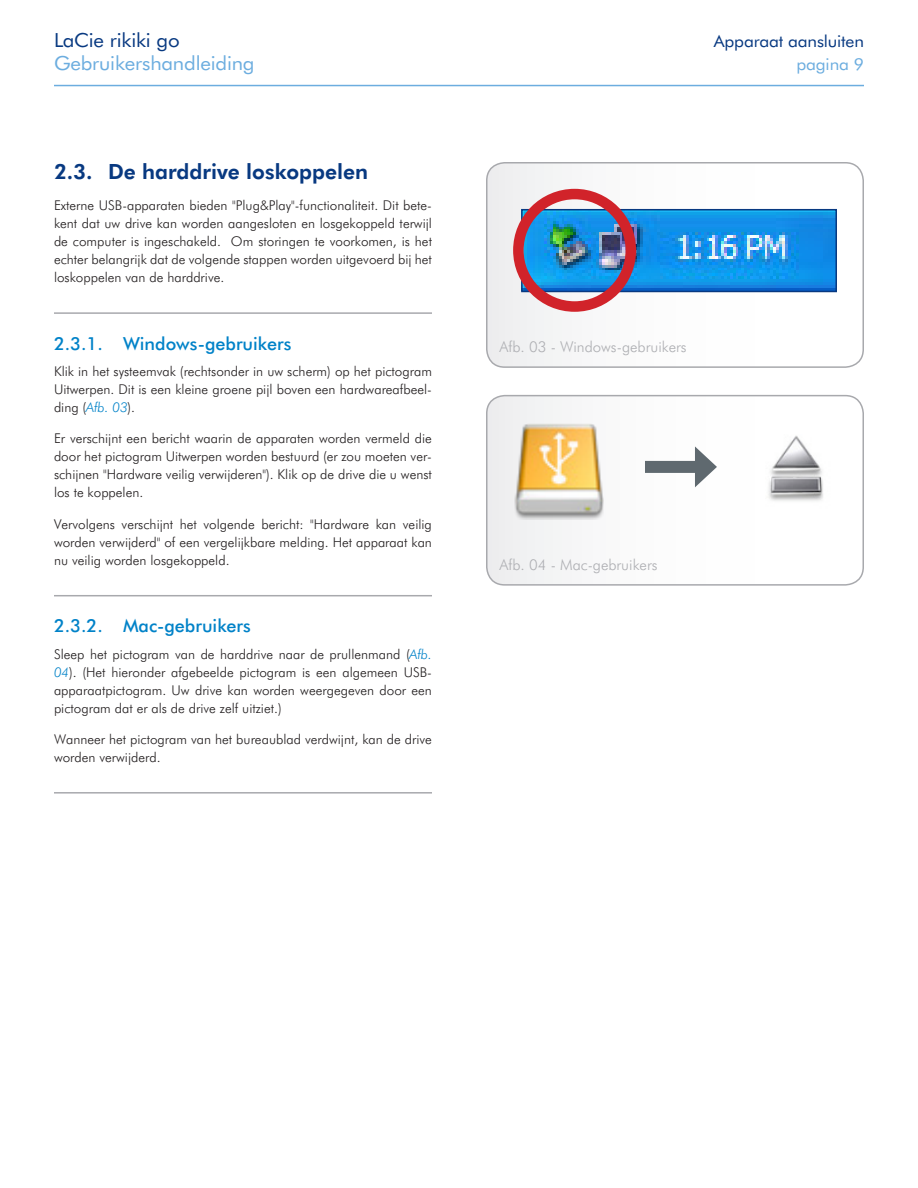
<style>
.page{position:relative;width:918px;height:1188px;background:#fff}
.page>*{position:absolute;margin:0;border:0;box-sizing:border-box;transform-origin:0 0}
._1_1_Heading{font:800 21px "Futura BT";color:#083981}
.t1{font:19.5px "Futura BT";letter-spacing:-.01em;color:#6caddf;scale:1.05 1}
.t2{font:19.5px "Futura BT";letter-spacing:-.01em;color:#083981;scale:1.05 1}
._1_1_1_Heading{font:500 18px "Futura BT";color:#0082c8}
.t3{font:16.5px "Futura BT";letter-spacing:-.01em;color:#083981;scale:1.05 1}
.t4{font:16.5px "Futura BT";letter-spacing:-.01em;color:#6caddf;scale:1.05 1}
.t5{font:300 15px "Futura BT";color:#aeafb3}
.t6{font:300 13.5px/18px "Futura BT";color:#231f20;text-align:justify}
.s1{font-style:italic;color:#0082c8}
</style>
<div class="page">
<hr style="left:54px;top:85px;width:810px;height:1px;background:#6caddf">
<hr style="left:54px;top:312px;width:378px;height:2px;background:#a8a9ad">
<hr style="left:54px;top:595px;width:378px;height:1px;background:#a8a9ad">
<hr style="left:54px;top:792px;width:378px;height:2px;background:#a8a9ad">
<svg style="left:487px;top:163px;width:376px;height:204px"></svg>
<div style="left:486px;top:162px;width:378px;height:206px;border:2px solid #a8a9ad;border-radius:18px"></div>
<svg style="left:487px;top:396px;width:376px;height:187px"></svg>
<div style="left:486px;top:395px;width:378px;height:191px;border:2px solid #a8a9ad;border-radius:18px"></div>
<img style="left:513px;top:424px;width:90px;height:96px">
<div style="left:645px;top:461px;width:59px;height:12px;background:#5f696f"></div>
<svg style="left:695px;top:446px;width:22px;height:41px"></svg>
<img style="left:757px;top:425px;width:79px;height:89px">
<img style="left:524px;top:212px;width:310px;height:77px">
<div style="left:521px;top:209px;width:316px;height:83px;border:2px solid #083981"></div>
<div style="left:513px;top:189px;width:123px;height:123px;border:10px solid #d1232a;border-radius:50%"></div>
<h2 class="t2" style="left:54px;top:28px;width:121px">LaCie rikiki go</h2>
<p class="t3" style="left:714px;top:31px;width:144px">Apparaat aansluiten</p>
<h2 class="t1" style="left:54px;top:52px;width:193px">Gebruikershandleiding</h2>
<p class="t4" style="left:797px;top:55px;width:66px">pagina 9</p>
<p class="_1_1_Heading" style="left:54px;top:159px;width:316px">2.3. De harddrive loskoppelen</p>
<p class="t6" style="left:54px;top:196px;width:380px">Externe USB-apparaten bieden "Plug&amp;Play"-functionaliteit. Dit bete&shy;kent dat uw drive kan worden aangesloten en losgekoppeld terwijl de computer is ingeschakeld. Om storingen te voorkomen, is het echter belangrijk dat de volgende stappen worden uitgevoerd bij het loskoppelen van de harddrive.</p>
<p class="_1_1_1_Heading" style="left:54px;top:333px;width:239px">2.3.1. Windows-gebruikers</p>
<p class="t6" style="left:54px;top:362px;width:380px">Klik in het systeemvak (rechtsonder in uw scherm) op het pictogram Uitwerpen. Dit is een kleine groene pijl boven een hardwareafbeel&shy;ding (<span class="s1">Afb. 03</span>).</p>
<p class="t6" style="left:54px;top:430px;width:380px">Er verschijnt een bericht waarin de apparaten worden vermeld die door het pictogram Uitwerpen worden bestuurd (er zou moeten ver&shy;schijnen "Hardware veilig verwijderen"). Klik op de drive die u wenst los te koppelen.</p>
<p class="t6" style="left:54px;top:515px;width:380px">Vervolgens verschijnt het volgende bericht: "Hardware kan veilig worden verwijderd" of een vergelijkbare melding. Het apparaat kan nu veilig worden losgekoppeld.</p>
<p class="_1_1_1_Heading" style="left:54px;top:615px;width:198px">2.3.2. Mac-gebruikers</p>
<p class="t6" style="left:54px;top:645px;width:380px">Sleep het pictogram van de harddrive naar de prullenmand (<span class="s1">Afb.<br>04</span>). (Het hieronder afgebeelde pictogram is een algemeen USB&shy;apparaatpictogram. Uw drive kan worden weergegeven door een pictogram dat er als de drive zelf uitziet.)</p>
<p class="t6" style="left:54px;top:730px;width:379px">Wanneer het pictogram van het bureaublad verdwijnt, kan de drive worden verwijderd.</p>
<p class="t5" style="left:500px;top:338px;width:189px">Afb. 03 - Windows-gebruikers</p>
<p class="t5" style="left:500px;top:556px;width:159px">Afb. 04 - Mac-gebruikers</p>
</div>
